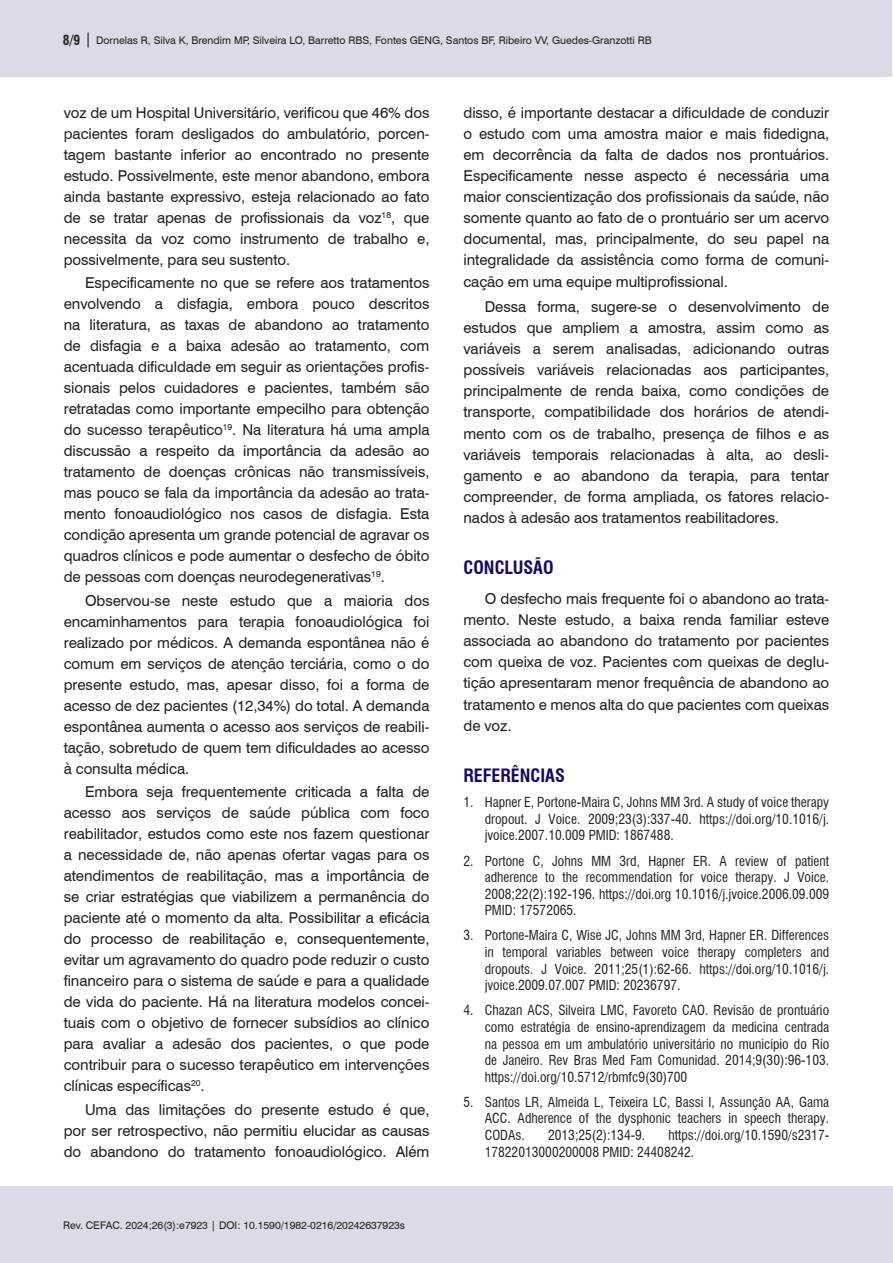
<style>
.page{position:relative;width:893px;height:1263px;background:#fff}
.page>*{position:absolute;margin:0;border:0;box-sizing:border-box;transform-origin:0 0}
.Nivel_1{font:700 condensed 18px "Swiss 721 BT";color:#18085f}
.Corpo_do_texto{font:15px/21px "Swiss 721 BT";letter-spacing:-.005em;color:#231f20;text-align:justify}
.t1{font:condensed 13.5px/16.6px "Swiss 721 BT";color:#231f20;text-align:justify}
.t2{font:10.5px "Swiss 721 BT";color:#231f20}
.s1{font-weight:700;font-stretch:condensed;font-size:13.5px}
.s2{font-size:15px}
</style>
<div class="page">
<div style="left:0;top:1186px;width:892px;height:77px;background:#dcdae7"></div>
<div style="left:0;top:0;width:892px;height:77px;background:#dcdae7"></div>
<p class="t2" style="left:63px;top:33px;width:590px"><span class="s1">8/9</span> <span class="s2">|</span> Dornelas R, Silva K, Brendim MP, Silveira LO, Barretto RBS, Fontes GENG, Santos BF, Ribeiro VV, Guedes-Granzotti RB</p>
<p class="Corpo_do_texto" style="left:64px;top:101px;width:367px">voz de um Hospital Universitário, verificou que 46% dos pacientes foram desligados do ambulatório, porcen&shy;tagem bastante inferior ao encontrado no presente estudo. Possivelmente, este menor abandono, embora ainda bastante expressivo, esteja relacionado ao fato de se tratar apenas de profissionais da voz<sup>18</sup>, que necessita da voz como instrumento de trabalho e, possivelmente, para seu sustento.</p>
<p class="Corpo_do_texto" style="left:64px;top:272px;width:367px;text-indent:21px">Especificamente no que se refere aos tratamentos envolvendo a disfagia, embora pouco descritos na literatura, as taxas de abandono ao tratamento de disfagia e a baixa adesão ao tratamento, com acentuada dificuldade em seguir as orientações profis&shy;sionais pelos cuidadores e pacientes, também são retratadas como importante empecilho para obtenção do sucesso terapêutico<sup>19</sup>. Na literatura há uma ampla discussão a respeito da importância da adesão ao tratamento de doenças crônicas não transmissíveis, mas pouco se fala da importância da adesão ao trata&shy;mento fonoaudiológico nos casos de disfagia. Esta condição apresenta um grande potencial de agravar os quadros clínicos e pode aumentar o desfecho de óbito de pessoas com doenças neurodegenerativas<sup>19</sup>.</p>
<p class="Corpo_do_texto" style="left:64px;top:589px;width:367px;text-indent:21px">Observou-se neste estudo que a maioria dos encaminhamentos para terapia fonoaudiológica foi realizado por médicos. A demanda espontânea não é comum em serviços de atenção terciária, como o do presente estudo, mas, apesar disso, foi a forma de acesso de dez pacientes (12,34%) do total. A demanda espontânea aumenta o acesso aos serviços de reabili&shy;tação, sobretudo de quem tem dificuldades ao acesso à consulta médica.</p>
<p class="Corpo_do_texto" style="left:64px;top:781px;width:367px;text-indent:21px">Embora seja frequentemente criticada a falta de acesso aos serviços de saúde pública com foco reabilitador, estudos como este nos fazem questionar a necessidade de, não apenas ofertar vagas para os atendimentos de reabilitação, mas a importância de se criar estratégias que viabilizem a permanência do paciente até o momento da alta. Possibilitar a eficácia do processo de reabilitação e, consequentemente, evitar um agravamento do quadro pode reduzir o custo financeiro para o sistema de saúde e para a qualidade de vida do paciente. Há na literatura modelos concei&shy;tuais com o objetivo de fornecer subsídios ao clínico para avaliar a adesão dos pacientes, o que pode contribuir para o sucesso terapêutico em intervenções clínicas específicas<sup>20</sup>.</p>
<p class="Corpo_do_texto" style="left:64px;top:1098px;width:367px;text-indent:21px">Uma das limitações do presente estudo é que, por ser retrospectivo, não permitiu elucidar as causas do abandono do tratamento fonoaudiológico. Além</p>
<p class="t2" style="left:63px;top:1218px;width:344px">Rev. CEFAC. 2024;26(3):e7923 | DOI: 10.1590/1982-0216/20242637923s</p>
<p class="Corpo_do_texto" style="left:463px;top:101px;width:367px">disso, é importante destacar a dificuldade de conduzir o estudo com uma amostra maior e mais fidedigna, em decorrência da falta de dados nos prontuários.<br>Especificamente nesse aspecto é necessária uma maior conscientização dos profissionais da saúde, não somente quanto ao fato de o prontuário ser um acervo documental, mas, principalmente, do seu papel na integralidade da assistência como forma de comuni&shy;cação em uma equipe multiprofissional.</p>
<p class="Corpo_do_texto" style="left:463px;top:295px;width:367px;text-indent:21px">Dessa forma, sugere-se o desenvolvimento de estudos que ampliem a amostra, assim como as variáveis a serem analisadas, adicionando outras possíveis variáveis relacionadas aos participantes, principalmente de renda baixa, como condições de transporte, compatibilidade dos horários de atendi&shy;mento com os de trabalho, presença de filhos e as variáveis temporais relacionadas à alta, ao desli&shy;gamento e ao abandono da terapia, para tentar compreender, de forma ampliada, os fatores relacio&shy;nados à adesão aos tratamentos reabilitadores.</p>
<p class="Nivel_1" style="left:463px;top:557px;width:92px">CONCLUSÃO</p>
<p class="Corpo_do_texto" style="left:463px;top:587px;width:367px;text-indent:21px">O desfecho mais frequente foi o abandono ao trata&shy;mento. Neste estudo, a baixa renda familiar esteve associada ao abandono do tratamento por pacientes com queixa de voz. Pacientes com queixas de deglu&shy;tição apresentaram menor frequência de abandono ao tratamento e menos alta do que pacientes com queixas de voz.</p>
<p class="Nivel_1" style="left:463px;top:765px;width:103px">REFERÊNCIAS</p>
<p class="t1" style="left:485px;top:794px;width:346px;text-indent:-21px">1. Hapner E, Portone-Maira C, Johns MM 3rd. A study of voice therapy dropout. J Voice. 2009;23(3):337-40. https://doi.org/10.1016/j. jvoice.2007.10.009 PMID: 1867488.</p>
<p class="t1" style="left:485px;top:852px;width:346px;text-indent:-21px">2. Portone C, Johns MM 3rd, Hapner ER. A review of patient adherence to the recommendation for voice therapy. J Voice.<br>2008;22(2):192-196. https://doi.org 10.1016/j.jvoice.2006.09.009<br>PMID: 17572065.</p>
<p class="t1" style="left:485px;top:927px;width:346px;text-indent:-21px">3. Portone-Maira C, Wise JC, Johns MM 3rd, Hapner ER. Differences in temporal variables between voice therapy completers and dropouts. J Voice. 2011;25(1):62-66. https://doi.org/10.1016/j. jvoice.2009.07.007 PMID: 20236797.</p>
<p class="t1" style="left:485px;top:1002px;width:346px;text-indent:-21px">4. Chazan ACS, Silveira LMC, Favoreto CAO. Revisão de prontuário como estratégia de ensino-aprendizagem da medicina centrada na pessoa em um ambulatório universitário no município do Rio de Janeiro. Rev Bras Med Fam Comunidad. 2014;9(30):96-103. https://doi.org/10.5712/rbmfc9(30)700</p>
<p class="t1" style="left:485px;top:1094px;width:346px;text-indent:-21px">5. Santos LR, Almeida L, Teixeira LC, Bassi I, Assunção AA, Gama ACC. Adherence of the dysphonic teachers in speech therapy.<br>CODAs.</p>
<p class="t1" style="left:485px;top:1127px;width:346px;text-indent:184px">https://doi.org/10.1590/s2317-<br>17822013000200008 PMID: 24408242.</p>
<p class="t1" style="left:548px;top:1127px;width:99px">2013;25(2):134-9.</p>
</div>
